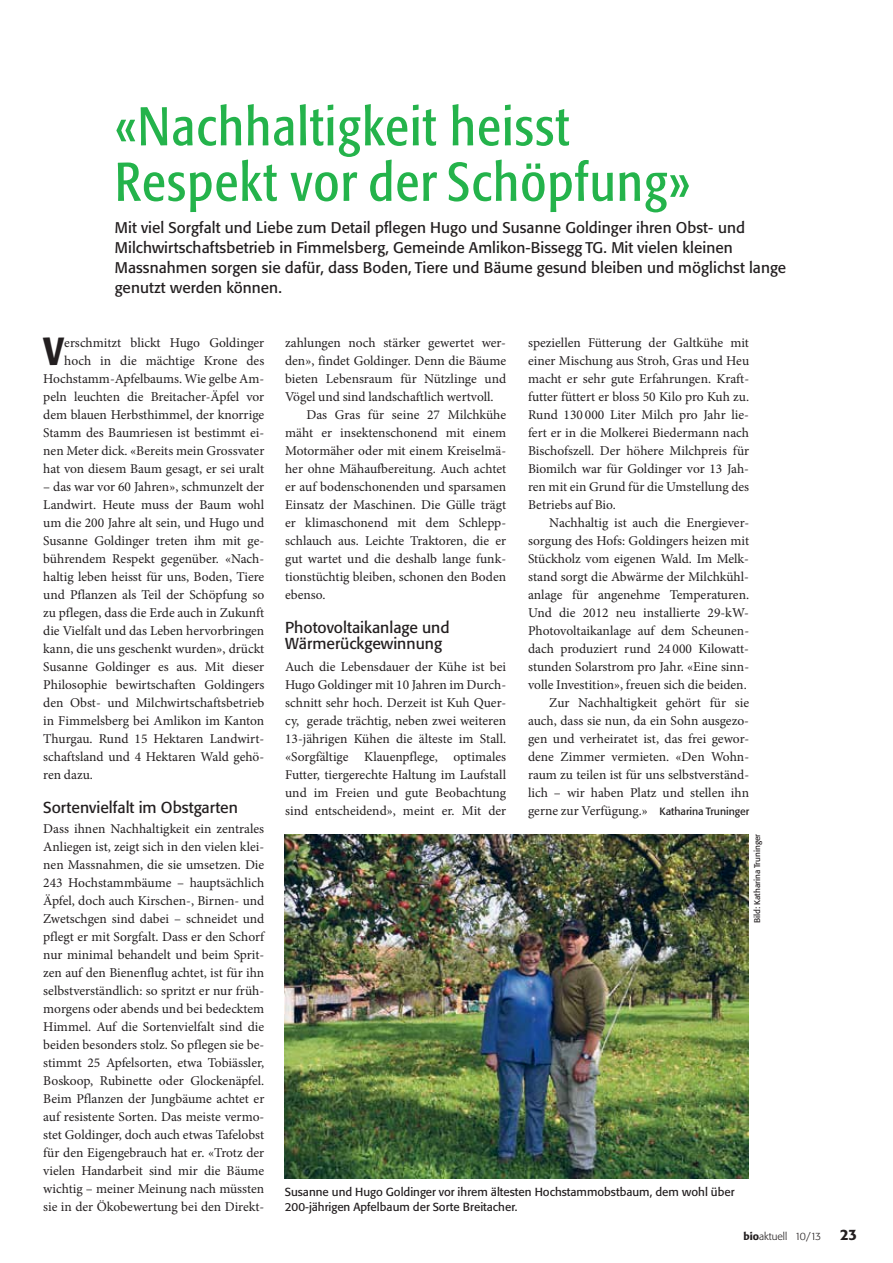
<style>
.page{position:relative;width:893px;height:1263px;background:#fff}
.page>*{position:absolute;margin:0;border:0;box-sizing:border-box;transform-origin:0 0}
.t1{font:condensed 54px/55.5px "Formata BQ";letter-spacing:.025em;color:#24b34b}
.t2{font:500 condensed 38.85px "Formata BQ";color:#231f20}
.t3{font:15.75px/16.5px "Formata BQ";color:#231f20}
.t4{font:15.3px/19.8px "Formata BQ";letter-spacing:.005em;color:#231f20}
.t5{font:500 15px "Formata BQ";color:#231f20}
.t6{font:13.5px/18px "Minion Pro";color:#231f20;text-align:justify}
.t7{font:11.55px/14.5px "Formata BQ";color:#231f20}
.t8{font:300 10.5px "Formata BQ";color:#231f20}
.t9{font:8.25px "Formata BQ";color:#231f20}
.s1{font-family:"Formata BQ";font-size:10.5px}
.s2{font-weight:500}
</style>
<div class="page">
<img style="left:285px;top:834px;width:463px;height:345px">
<h1 class="t1" style="left:115px;top:101px;width:577px">«Nachhaltigkeit heisst<br>Respekt vor der Schöpfung»</h1>
<p class="t4" style="left:115px;top:219px;width:673px">Mit viel Sorgfalt und Liebe zum Detail pflegen Hugo und Susanne Goldinger ihren Obst- und Milchwirtschaftsbetrieb in Fimmelsberg, Gemeinde Amlikon-Bissegg TG. Mit vielen kleinen Massnahmen sorgen sie dafür, dass Boden, Tiere und Bäume gesund bleiben und möglichst lange genutzt werden können.</p>
<p class="t6" style="left:43px;top:335px;width:223px;text-align:right">erschmitzt blickt Hugo Goldinger hoch in die mächtige Krone des Hochstamm-Apfelbaums. Wie gelbe Am&shy;peln leuchten die Breitacher-Äpfel vor dem blauen Herbsthimmel, der knorrige Stamm des Baumriesen ist bestimmt ei&shy;nen Meter dick. «Bereits mein Grossvater hat von diesem Baum gesagt, er sei uralt</p>
<p class="t6" style="left:43px;top:479px;width:223px">– das war vor 60 Jahren», schmunzelt der Landwirt. Heute muss der Baum wohl um die 200 Jahre alt sein, und Hugo und Susanne Goldinger treten ihm mit ge&shy;bührendem Respekt gegenüber. «Nach&shy;haltig leben heisst für uns, Boden, Tiere und Pflanzen als Teil der Schöpfung so zu pflegen, dass die Erde auch in Zukunft die Vielfalt und das Leben hervorbringen kann, die uns geschenkt wurden», drückt Susanne Goldinger es aus. Mit dieser Philosophie bewirtschaften Goldingers den Obst- und Milchwirtschaftsbetrieb in Fimmelsberg bei Amlikon im Kanton Thurgau. Rund 15 Hektaren Landwirt&shy;schaftsland und 4 Hektaren Wald gehö&shy;ren dazu.</p>
<p class="t3" style="left:43px;top:799px;width:196px">Sortenvielfalt im Obstgarten</p>
<p class="t6" style="left:43px;top:821px;width:223px">Dass ihnen Nachhaltigkeit ein zentrales Anliegen ist, zeigt sich in den vielen klei&shy;nen Massnahmen, die sie umsetzen. Die 243 Hochstammbäume – hauptsächlich Äpfel, doch auch Kirschen-, Birnen- und Zwetschgen sind dabei – schneidet und pflegt er mit Sorgfalt. Dass er den Schorf nur minimal behandelt und beim Sprit&shy;zen auf den Bienenflug achtet, ist für ihn selbstverständlich: so spritzt er nur früh&shy;morgens oder abends und bei bedecktem Himmel. Auf die Sortenvielfalt sind die beiden besonders stolz. So pflegen sie be&shy;stimmt 25 Apfelsorten, etwa Tobiässler, Boskoop, Rubinette oder Glockenäpfel.<br>Beim Pflanzen der Jungbäume achtet er auf resistente Sorten. Das meiste vermo&shy;stet Goldinger, doch auch etwas Tafelobst für den Eigengebrauch hat er. «Trotz der vielen Handarbeit sind mir die Bäume wichtig – meiner Meinung nach müssten sie in der Ökobewertung bei den Direkt-</p>
<h2 class="t2" style="left:43px;top:328px;width:23px">V</h2>
<p class="t6" style="left:285px;top:335px;width:222px">zahlungen noch stärker gewertet wer-</p>
<p class="t6" style="left:285px;top:353px;width:223px">den», findet Goldinger. Denn die Bäume</p>
<p class="t6" style="left:285px;top:371px;width:223px">bieten Lebensraum für Nützlinge und</p>
<p class="t6" style="left:285px;top:389px;width:210px">Vögel und sind landschaftlich wertvoll.</p>
<p class="t6" style="left:306px;top:407px;width:201px">Das Gras für seine 27 Milchkühe</p>
<p class="t6" style="left:285px;top:425px;width:223px">mäht er insektenschonend mit einem</p>
<p class="t6" style="left:285px;top:443px;width:223px">Motormäher oder mit einem Kreiselmä-</p>
<p class="t6" style="left:285px;top:461px;width:223px">her ohne Mähaufbereitung. Auch achtet</p>
<p class="t6" style="left:285px;top:479px;width:223px">er auf bodenschonenden und sparsamen</p>
<p class="t6" style="left:285px;top:497px;width:222px">Einsatz der Maschinen. Die Gülle trägt</p>
<p class="t6" style="left:285px;top:515px;width:223px">er klimaschonend mit dem Schlepp-</p>
<p class="t6" style="left:285px;top:533px;width:222px">schlauch aus. Leichte Traktoren, die er</p>
<p class="t6" style="left:285px;top:551px;width:223px">gut wartet und die deshalb lange funk-</p>
<p class="t6" style="left:285px;top:569px;width:222px">tionstüchtig bleiben, schonen den Boden</p>
<p class="t6" style="left:285px;top:587px;width:42px">ebenso.</p>
<p class="t3" style="left:285px;top:620px;width:166px">Photovoltaikanlage und<br>Wärmerückgewinnung</p>
<p class="t6" style="left:285px;top:659px;width:223px">Auch die Lebensdauer der Kühe ist bei Hugo Goldinger mit 10 Jahren im Durch&shy;schnitt sehr hoch. Derzeit ist Kuh Quer&shy;cy, gerade trächtig, neben zwei weiteren 13-jährigen Kühen die älteste im Stall. «Sorgfältige Klauenpflege, optimales Futter, tiergerechte Haltung im Laufstall und im Freien und gute Beobachtung sind entscheidend», meint er. Mit der</p>
<p class="t6" style="left:528px;top:335px;width:223px">speziellen Fütterung der Galtkühe mit einer Mischung aus Stroh, Gras und Heu macht er sehr gute Erfahrungen. Kraft&shy;futter füttert er bloss 50 Kilo pro Kuh zu.<br>Rund 130 000 Liter Milch pro Jahr lie&shy;fert er in die Molkerei Biedermann nach Bischofszell. Der höhere Milchpreis für Biomilch war für Goldinger vor 13 Jah&shy;ren mit ein Grund für die Umstellung des Betriebs auf Bio.</p>
<p class="t6" style="left:528px;top:515px;width:223px;text-align:right">Nachhaltig ist auch die Energiever&shy;sorgung des Hofs: Goldingers heizen mit Stückholz vom eigenen Wald. Im Melk&shy;stand sorgt die Abwärme der Milchkühl&shy;anlage für angenehme Temperaturen.<br>Und die 2012 neu installierte 29-kW-Photovoltaikanlage auf dem Scheunen&shy;dach produziert rund 24 000 Kilowatt&shy;stunden Solarstrom pro Jahr. «Eine sinn&shy;volle Investition», freuen sich die beiden.<br>Zur Nachhaltigkeit gehört für sie auch, dass sie nun, da ein Sohn ausgezo&shy;gen und verheiratet ist, das frei gewor&shy;dene Zimmer vermieten. «Den Wohn&shy;raum zu teilen ist für uns selbstverständ&shy;lich – wir haben Platz und stellen ihn gerne zur Verfügung.» <span class="s1">Katharina Truninger</span></p>
<p class="t9" style="left:753px;top:923px;width:91px;rotate:-90deg">Bild: Katharina Truninger</p>
<p class="t7" style="left:285px;top:1185px;width:451px">Susanne und Hugo Goldinger vor ihrem ältesten Hochstammobstbaum, dem wohl über<br>200-jährigen Apfelbaum der Sorte Breitacher.</p>
<p class="t8" style="left:743px;top:1232px;width:79px"><span class="s2">bio</span>aktuell 10/13</p>
<p class="t5" style="left:840px;top:1228px;width:19px">23</p>
</div>
